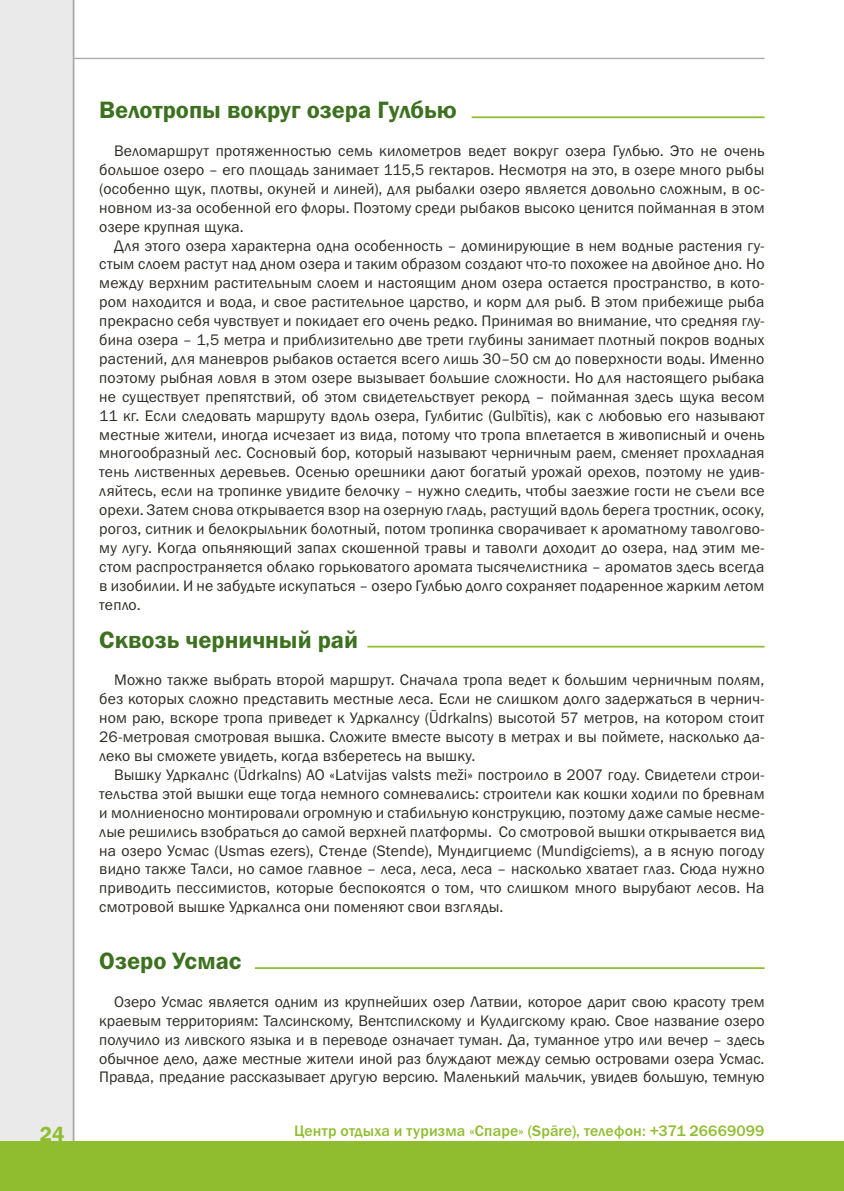
<style>
.page{position:relative;width:844px;height:1191px;background:#fff}
.page>*{position:absolute;margin:0;border:0;box-sizing:border-box;transform-origin:0 0}
.t1{font:600 24.5px "Franklin Gothic";color:#3d7120}
.t2{font:600 21px "Franklin Gothic";color:#90bd2f}
.t3{font:15.75px/18.9px "Franklin Gothic";letter-spacing:.01em;color:#2c2a25;text-align:justify}
.t4{font:500 15.75px "Franklin Gothic";letter-spacing:.01em;color:#90bd2f}
</style>
<div class="page">
<hr style="left:0;top:58px;width:764px;height:1px;background:#a8a9a8">
<div style="left:0;top:0;width:74px;height:1141px;background:#e9eae9"></div>
<div style="left:0;top:1141px;width:843px;height:50px;background:#90bd2f"></div>
<hr style="left:471px;top:116px;width:293px;height:2px;background:#90bd2f">
<hr style="left:367px;top:646px;width:397px;height:1px;background:#90bd2f">
<hr style="left:255px;top:967px;width:509px;height:2px;background:#90bd2f">
<h2 class="t2" style="left:40px;top:1121px;width:26px">24</h2>
<h1 class="t1" style="left:99px;top:95px;width:359px">Велотропы вокруг озера Гулбью</h1>
<p class="t3" style="left:99px;top:142px;width:666px;text-indent:15px">Веломаршрут протяженностью семь километров ведет вокруг озера Гулбью. Это не очень большое озеро – его площадь занимает 115,5 гектаров. Несмотря на это, в озере много рыбы (особенно щук, плотвы, окуней и линей), для рыбалки озеро является довольно сложным, в ос&shy;новном из-за особенной его флоры. Поэтому среди рыбаков высоко ценится пойманная в этом озере крупная щука.</p>
<p class="t3" style="left:99px;top:236px;width:666px;text-indent:15px">Для этого озера характерна одна особенность – доминирующие в нем водные растения гу&shy;стым слоем растут над дном озера и таким образом создают что-то похожее на двойное дно. Но между верхним растительным слоем и настоящим дном озера остается пространство, в кото&shy;ром находится и вода, и свое растительное царство, и корм для рыб. В этом прибежище рыба прекрасно себя чувствует и покидает его очень редко. Принимая во внимание, что средняя глу&shy;бина озера – 1,5 метра и приблизительно две трети глубины занимает плотный покров водных растений, для маневров рыбаков остается всего лишь 30–50 см до поверхности воды. Именно поэтому рыбная ловля в этом озере вызывает большие сложности. Но для настоящего рыбака не существует препятствий, об этом свидетельствует рекорд – пойманная здесь щука весом 11 кг. Если следовать маршруту вдоль озера, Гулбитис (Gulbītis), как с любовью его называют местные жители, иногда исчезает из вида, потому что тропа вплетается в живописный и очень многообразный лес. Сосновый бор, который называют черничным раем, сменяет прохладная тень лиственных деревьев. Осенью орешники дают богатый урожай орехов, поэтому не удив&shy;ляйтесь, если на тропинке увидите белочку – нужно следить, чтобы заезжие гости не съели все орехи. Затем снова открывается взор на озерную гладь, растущий вдоль берега тростник, осоку, рогоз, ситник и белокрыльник болотный, потом тропинка сворачивает к ароматному таволгово&shy;му лугу. Когда опьяняющий запах скошенной травы и таволги доходит до озера, над этим ме&shy;стом распространяется облако горьковатого аромата тысячелистника – ароматов здесь всегда в изобилии. И не забудьте искупаться – озеро Гулбью долго сохраняет подаренное жарким летом тепло.</p>
<h1 class="t1" style="left:99px;top:624px;width:260px">Сквозь черничный рай</h1>
<p class="t3" style="left:99px;top:671px;width:666px;text-indent:15px">Можно также выбрать второй маршрут. Сначала тропа ведет к большим черничным полям, без которых сложно представить местные леса. Если не слишком долго задержаться в чернич&shy;ном раю, вскоре тропа приведет к Удркалнсу (Ūdrkalns) высотой 57 метров, на котором стоит 26-метровая смотровая вышка. Сложите вместе высоту в метрах и вы поймете, насколько да&shy;леко вы сможете увидеть, когда взберетесь на вышку.</p>
<p class="t3" style="left:99px;top:765px;width:666px;text-indent:15px">Вышку Удркалнс (Ūdrkalns) АО «Latvijas valsts meži» построило в 2007 году. Свидетели строи&shy;тельства этой вышки еще тогда немного сомневались: строители как кошки ходили по бревнам и молниеносно монтировали огромную и стабильную конструкцию, поэтому даже самые несме&shy;лые решились взобраться до самой верхней платформы. Со смотровой вышки открывается вид на озеро Усмас (Usmas ezers), Стенде (Stende), Мундигциемс (Mundigciems), а в ясную погоду видно также Талси, но самое главное – леса, леса, леса – насколько хватает глаз. Сюда нужно приводить пессимистов, которые беспокоятся о том, что слишком много вырубают лесов. На смотровой вышке Удркалнса они поменяют свои взгляды.</p>
<h1 class="t1" style="left:99px;top:945px;width:143px">Озеро Усмас</h1>
<p class="t3" style="left:99px;top:992px;width:666px;text-indent:15px">Озеро Усмас является одним из крупнейших озер Латвии, которое дарит свою красоту трем краевым территориям: Талсинскому, Вентспилскому и Кулдигскому краю. Свое название озеро получило из ливского языка и в переводе означает туман. Да, туманное утро или вечер – здесь обычное дело, даже местные жители иной раз блуждают между семью островами озера Усмас.<br>Правда, предание рассказывает другую версию. Маленький мальчик, увидев большую, темную</p>
<p class="t4" style="left:294px;top:1121px;width:472px">Центр отдыха и туризма «Спаре» (Spāre), телефон: +371 26669099</p>
</div>
